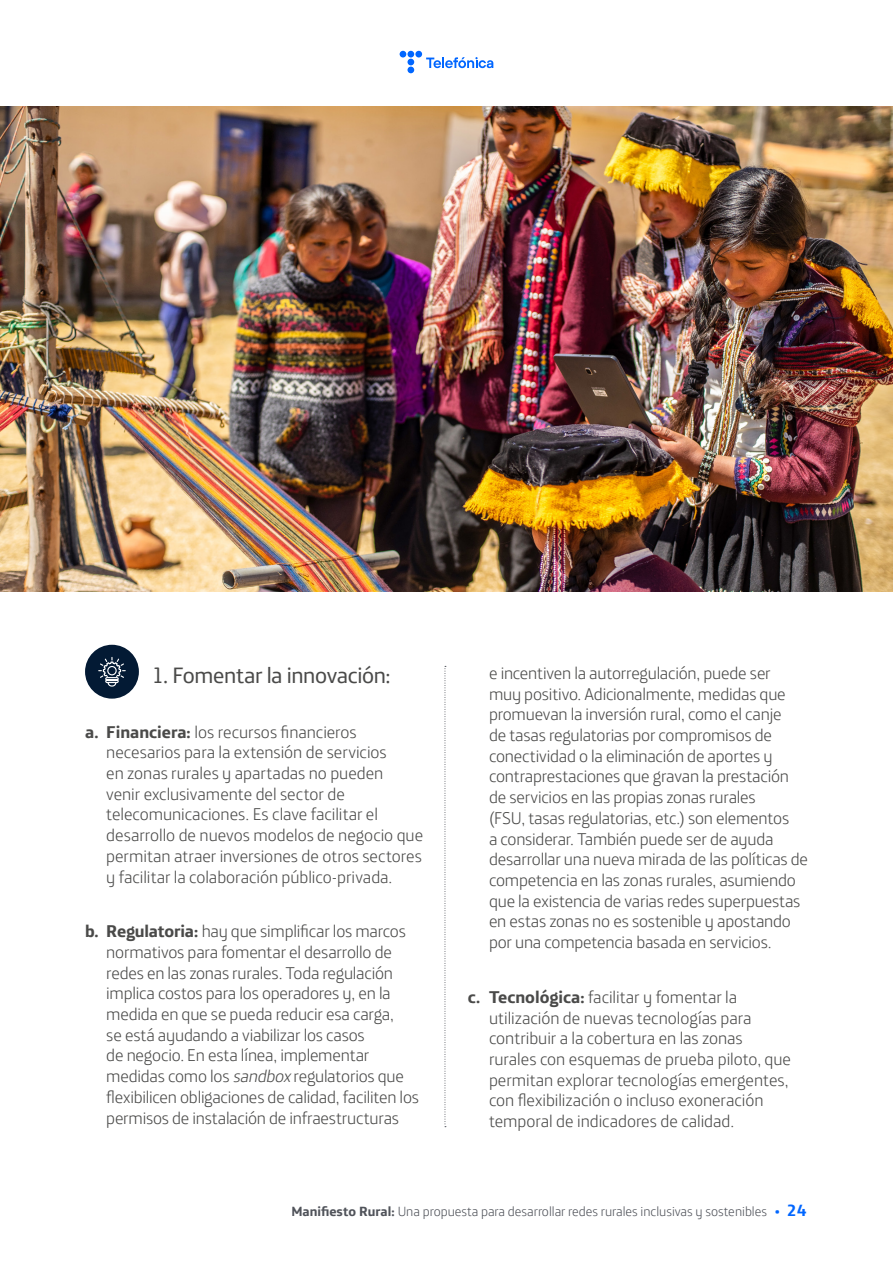
<style>
.page{position:relative;width:893px;height:1263px;background:#fff}
.page>*{position:absolute;margin:0;border:0;box-sizing:border-box;transform-origin:0 0}
.t1{font:22.5px "Telefonica";letter-spacing:-.015em;color:#4a4a49}
.t2{font:300 17.25px/20.7px "Telefonica";letter-spacing:-.01em;color:#4a4a49}
.t3{font:300 13.5px "Telefonica";color:#50535a}
.s1{font-weight:700}
.s2{font-style:italic}
.s3{font-weight:700;font-size:12px;color:#06f}
.s4{font-weight:700;font-size:16.5px;color:#06f}
</style>
<div class="page">
<div style="left:400px;top:51px;width:6px;height:7px;background:#06f;border-radius:50%"></div>
<div style="left:407px;top:51px;width:7px;height:7px;background:#06f;border-radius:50%"></div>
<div style="left:415px;top:51px;width:7px;height:7px;background:#06f;border-radius:50%"></div>
<div style="left:407px;top:59px;width:7px;height:6px;background:#06f;border-radius:50%"></div>
<div style="left:407px;top:67px;width:7px;height:6px;background:#06f;border-radius:50%"></div>
<svg style="left:426px;top:57px;width:67px;height:11px"></svg>
<img style="left:0;top:106px;width:893px;height:485px">
<div style="left:85px;top:645px;width:54px;height:54px;background:#031a34;border-radius:50%"></div>
<svg style="left:98px;top:657px;width:28px;height:30px"></svg>
<svg style="left:445px;top:666px;width:1px;height:461px"></svg>
<h1 class="t1" style="left:152px;top:656px;width:241px">1. Fomentar la innovación:</h1>
<p class="t2" style="left:106px;top:719px;width:318px;text-indent:-21px"><span class="s1">a. Financiera:</span> los recursos financieros necesarios para la extensión de servicios<br>en zonas rurales y apartadas no pueden<br>venir exclusivamente del sector de telecomunicaciones. Es clave facilitar el desarrollo de nuevos modelos de negocio que permitan atraer inversiones de otros sectores y facilitar la colaboración público-privada.</p>
<p class="t2" style="left:106px;top:918px;width:314px;text-indent:-21px"><span class="s1">b. Regulatoria:</span> hay que simplificar los marcos normativos para fomentar el desarrollo de redes en las zonas rurales. Toda regulación implica costos para los operadores y, en la medida en que se pueda reducir esa carga,<br>se está ayudando a viabilizar los casos<br>de negocio. En esta línea, implementar medidas como los <span class="s2">sandbox</span>regulatorios que flexibilicen obligaciones de calidad, faciliten los permisos de instalación de infraestructuras</p>
<p class="t2" style="left:489px;top:660px;width:320px">e incentiven la autorregulación, puede ser<br>muy positivo. Adicionalmente, medidas que promuevan la inversión rural, como el canje<br>de tasas regulatorias por compromisos de conectividad o la eliminación de aportes y contraprestaciones que gravan la prestación de servicios en las propias zonas rurales<br>(FSU, tasas regulatorias, etc.) son elementos<br>a considerar. También puede ser de ayuda desarrollar una nueva mirada de las políticas de competencia en las zonas rurales, asumiendo que la existencia de varias redes superpuestas en estas zonas no es sostenible y apostando por una competencia basada en servicios.</p>
<p class="t2" style="left:489px;top:984px;width:304px;text-indent:-21px"><span class="s1">c. Tecnológica:</span> facilitar y fomentar la utilización de nuevas tecnologías para contribuir a la cobertura en las zonas rurales con esquemas de prueba piloto, que permitan explorar tecnologías emergentes, con flexibilización o incluso exoneración temporal de indicadores de calidad.</p>
<p class="t3" style="left:291px;top:1199px;width:517px"><span class="s1">Manifiesto Rural:</span> Una propuesta para desarrollar redes rurales inclusivas y sostenibles <span class="s3">•</span> <span class="s4">24</span></p>
</div>
